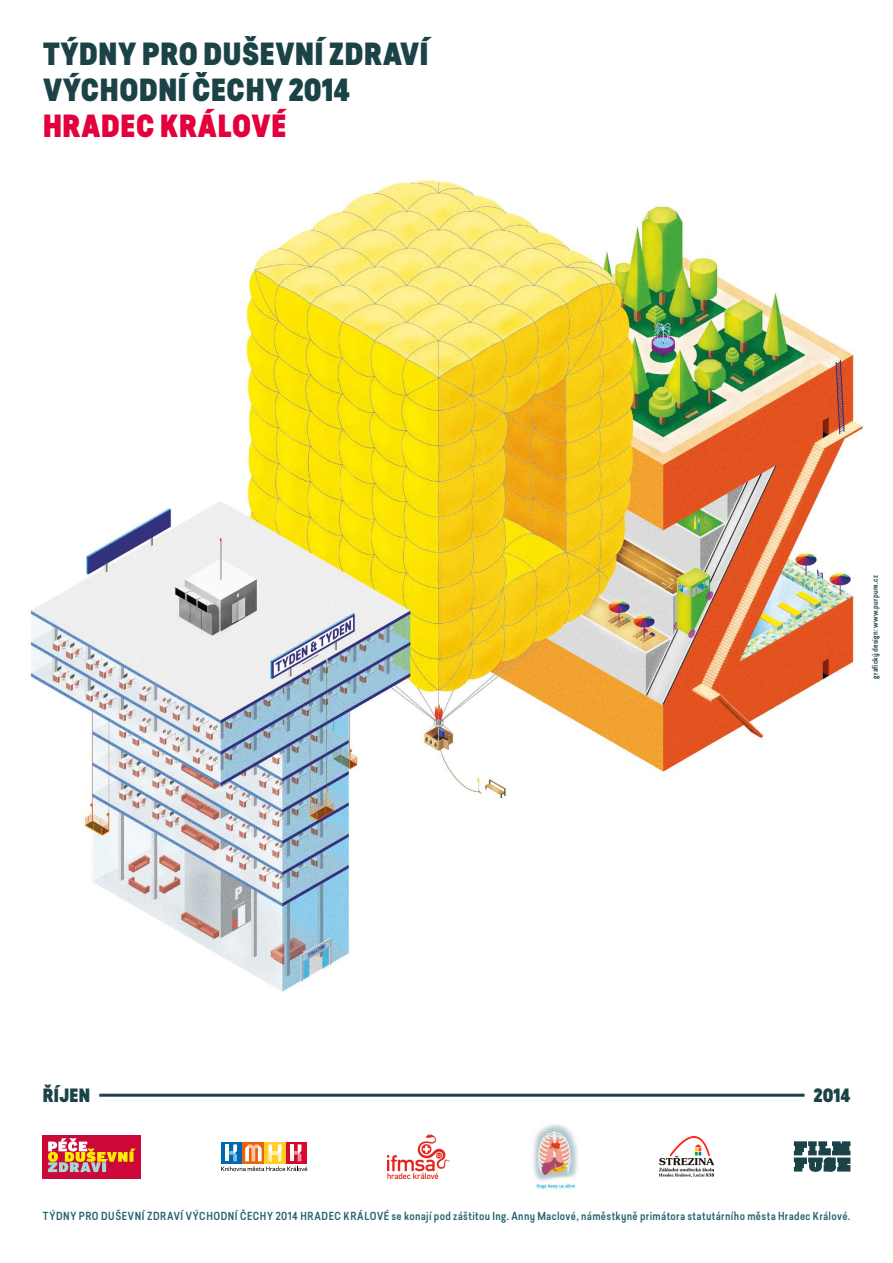
<style>
.page{position:relative;width:893px;height:1263px;background:#fff}
.page>*{position:absolute;margin:0;border:0;box-sizing:border-box;transform-origin:0 0}
.t1{font:900 30px/36px "Predige";letter-spacing:.02em;color:#1b4347}
.t2{font:900 30px "Predige";letter-spacing:.02em;color:#e4003c}
.t3{font:900 18px "Predige";letter-spacing:.02em;color:#1b4347}
.t4{font:500 10.95px "Predige";letter-spacing:.035em;color:#28646d}
.t5{font:500 7.5px "Predige";letter-spacing:.03em;color:#1b4347}
</style>
<div class="page">
<img style="left:29px;top:179px;width:835px;height:813px">
<hr style="left:99px;top:1094px;width:705px;height:3px;background:#1b4347">
<div style="left:43px;top:1135px;width:98px;height:43px;background:#cc0839"></div>
<svg style="left:48px;top:1138px;width:88px;height:34px"></svg>
<div style="left:221px;top:1142px;width:22px;height:21px;background:#0067b2"></div>
<div style="left:243px;top:1142px;width:21px;height:21px;background:#eb6209"></div>
<div style="left:286px;top:1142px;width:21px;height:21px;background:#d70929"></div>
<div style="left:264px;top:1142px;width:22px;height:21px;background:#ffcf21"></div>
<svg style="left:221px;top:1144px;width:86px;height:27px"></svg>
<img style="left:533px;top:1124px;width:45px;height:66px">
<img style="left:387px;top:1134px;width:62px;height:45px">
<svg style="left:794px;top:1141px;width:56px;height:31px"></svg>
<img style="left:660px;top:1136px;width:54px;height:40px">
<h1 class="t1" style="left:43px;top:37px;width:387px">TÝDNY PRO DUŠEVNÍ ZDRAVÍ<br>VÝCHODNÍ ČECHY 2014</h1>
<h1 class="t2" style="left:43px;top:104px;width:245px">HRADEC KRÁLOVÉ</h1>
<p class="t5" style="left:870px;top:679px;width:104px;rotate:-90deg">grafický design: www.purpure.cz</p>
<h2 class="t3" style="left:43px;top:1083px;width:49px">ŘÍJEN</h2>
<h2 class="t3" style="left:813px;top:1083px;width:38px">2014</h2>
<p class="t4" style="left:43px;top:1208px;width:809px">TÝDNY PRO DUŠEVNÍ ZDRAVÍ VÝCHODNÍ ČECHY 2014 HRADEC KRÁLOVÉ se konají pod záštitou Ing. Anny Maclové, náměstkyně primátora statutárního města Hradec Králové.</p>
</div>
